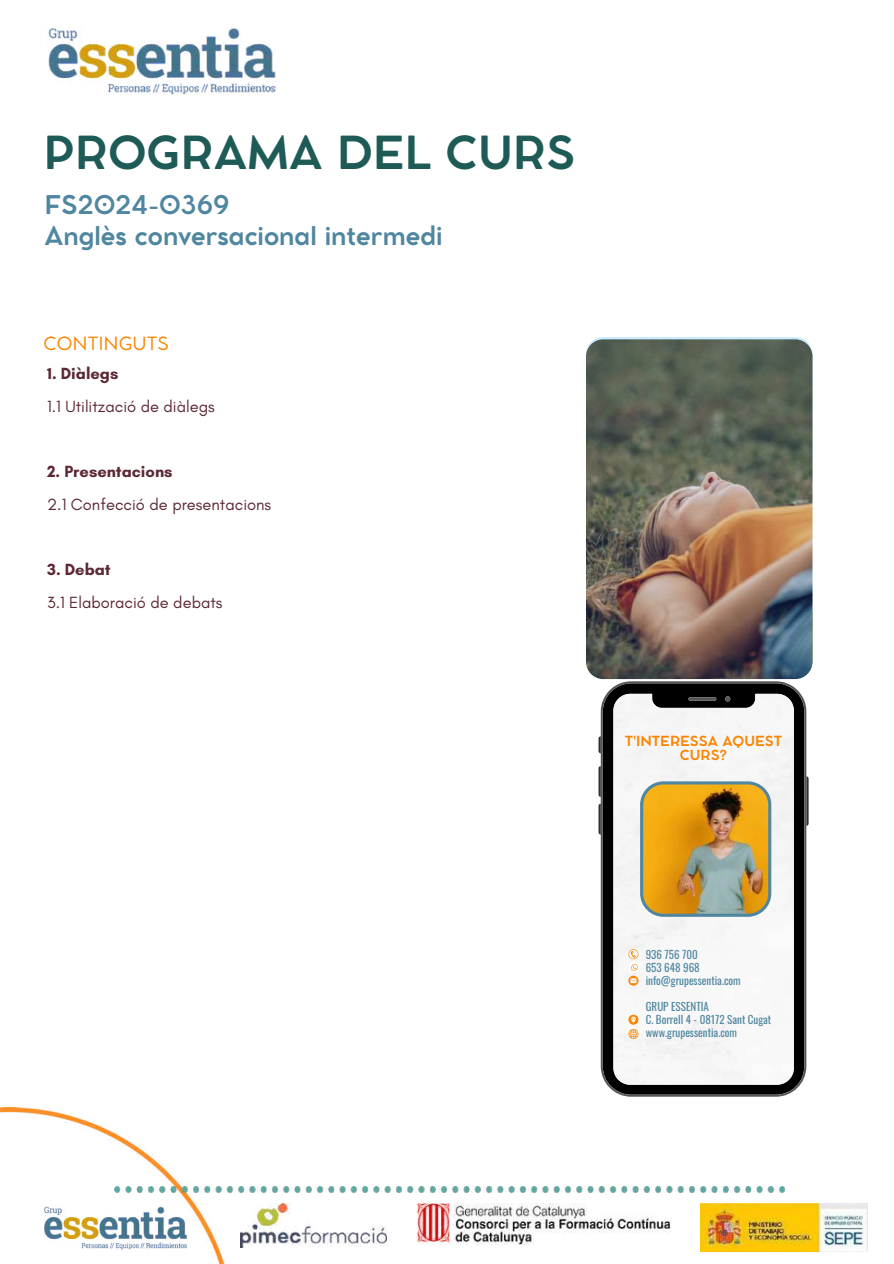
<style>
.page{position:relative;width:894px;height:1264px;background:#fff}
.page>*{position:absolute;margin:0;border:0;box-sizing:border-box;transform-origin:0 0}
.t1{font:700 45px "Cocomat Pro";color:#1f5b56}
.t2{font:700 25.5px/31.5px "Cocomat Pro";color:#4f86a0}
.t3{font:18px "Cocomat Pro";color:#fa8501}
.t4{font:16.5px "Glacial Indifference";color:#5c2834}
.t5{font:700 16.5px "Glacial Indifference";color:#5c2834}
.t6{font:700 13.8px/13.2px "Cocomat Pro";color:#fa8501;text-align:center}
.t7{font:10.95px/12.9px "Oswald";color:#4f86a0}
</style>
<div class="page">
<img style="left:0;top:1107px;width:233px;height:156px">
<img style="left:48px;top:27px;width:228px;height:68px">
<img style="left:700px;top:1203px;width:166px;height:48px">
<img style="left:240px;top:1203px;width:147px;height:44px">
<img style="left:416px;top:1203px;width:255px;height:40px">
<img style="left:44px;top:1206px;width:144px;height:43px">
<img style="left:114px;top:1186px;width:670px;height:5px">
<svg style="left:598px;top:736px;width:2px;height:17px"></svg>
<svg style="left:598px;top:766px;width:2px;height:31px"></svg>
<svg style="left:598px;top:804px;width:2px;height:30px"></svg>
<svg style="left:806px;top:776px;width:2px;height:49px"></svg>
<svg style="left:600px;top:681px;width:206px;height:415px;fill:#f5f5f5"></svg>
<img style="left:640px;top:781px;width:131px;height:135px">
<svg style="left:628px;top:949px;width:11px;height:36px"></svg>
<svg style="left:628px;top:1014px;width:10px;height:25px"></svg>
<img style="left:585px;top:339px;width:227px;height:340px;border-radius:17px">
<h1 class="t1" style="left:44px;top:136px;width:533px">PROGRAMA DEL CURS</h1>
<h2 class="t2" style="left:44px;top:191px;width:399px">FS2024-0369<br>Anglès conversacional intermedi</h2>
<h3 class="t3" style="left:44px;top:336px;width:127px">CONTINGUTS</h3>
<h3 class="t5" style="left:47px;top:363px;width:73px">1. Diàlegs</h3>
<h3 class="t4" style="left:47px;top:396px;width:169px">1.1 Utilització de diàlegs</h3>
<h3 class="t5" style="left:47px;top:461px;width:127px">2. Presentacions</h3>
<h3 class="t4" style="left:47px;top:494px;width:225px">2.1 Confecció de presentacions</h3>
<h3 class="t5" style="left:47px;top:559px;width:65px">3. Debat</h3>
<h3 class="t4" style="left:47px;top:592px;width:177px">3.1 Elaboració de debats</h3>
<p class="t6" style="left:624px;top:736px;width:159px">T'INTERESSA AQUEST<br>CURS?</p>
<p class="t7" style="left:645px;top:947px;width:96px">936 756 700<br>653 648 968 info@grupessentia.com</p>
<p class="t7" style="left:645px;top:999px;width:127px">GRUP ESSENTIA<br>C. Borrell 4 - 08172 Sant Cugat www.grupessentia.com</p>
</div>
